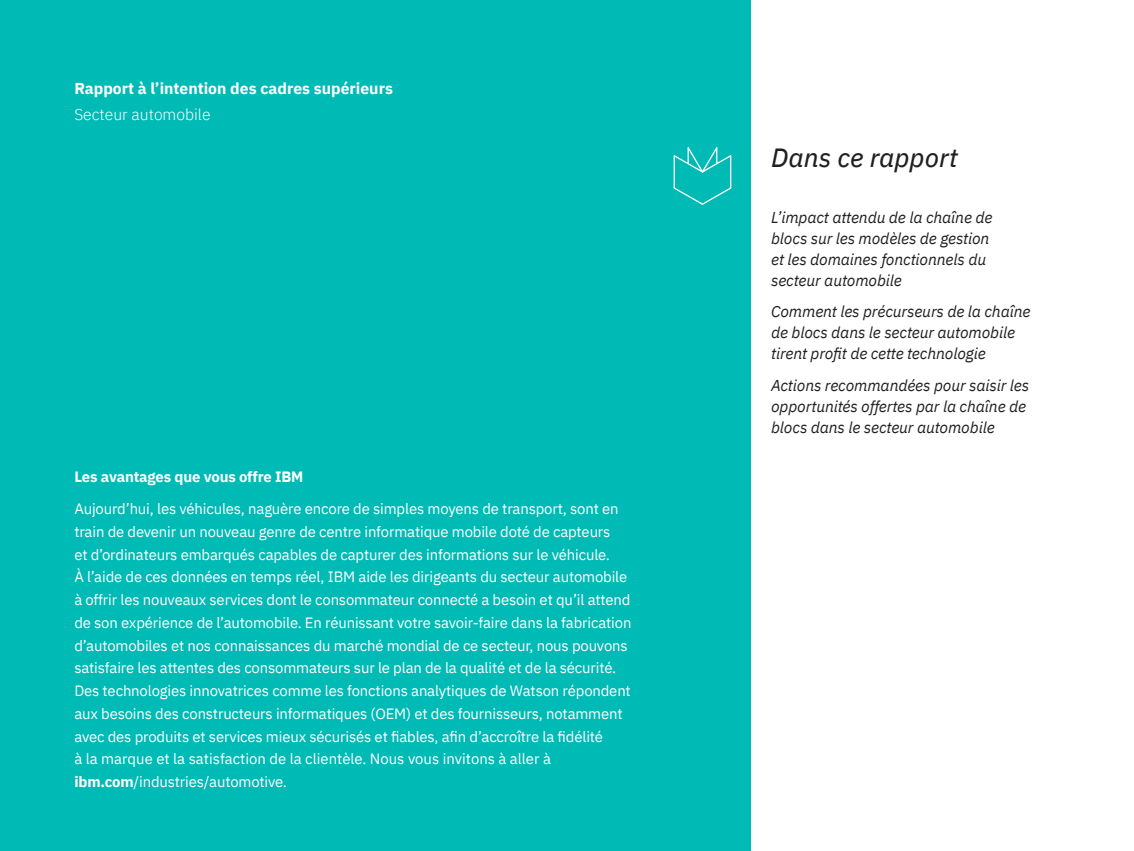
<style>
.page{position:relative;width:1134px;height:851px;background:#fff}
.page>*{position:absolute;margin:0;border:0;box-sizing:border-box;transform-origin:0 0}
.t1{font:italic 26.25px "IBM Plex Sans Text";color:#231f20}
.t2{font:italic 15.75px/21px "IBM Plex Sans";letter-spacing:-.01em;color:#231f20}
.t3{font:700 15.75px "IBM Plex Sans";color:#fff}
.t4{font:300 15.75px "IBM Plex Sans";color:#fff}
.t5{font:14.88px/22.8px "IBM Plex Sans";letter-spacing:-.01em;color:#fff}
.t6{font:700 14.88px "IBM Plex Sans";letter-spacing:-.01em;color:#fff}
.s1{font-weight:700}
</style>
<div class="page">
<div style="left:0;top:0;width:751px;height:850px;background:#00bab6"></div>
<svg style="left:673px;top:147px;width:59px;height:58px"></svg>
<p class="t3" style="left:74px;top:75px;width:320px">Rapport à l’intention des cadres supérieurs</p>
<p class="t4" style="left:74px;top:102px;width:138px">Secteur automobile</p>
<p class="t6" style="left:74px;top:465px;width:231px">Les avantages que vous offre IBM</p>
<p class="t5" style="left:74px;top:496px;width:559px">Aujourd’hui, les véhicules, naguère encore de simples moyens de transport, sont en train de devenir un nouveau genre de centre informatique mobile doté de capteurs<br>et d’ordinateurs embarqués capables de capturer des informations sur le véhicule.<br>À l’aide de ces données en temps réel, IBM aide les dirigeants du secteur automobile à offrir les nouveaux services dont le consommateur connecté a besoin et qu’il attend de son expérience de l’automobile. En réunissant votre savoir-faire dans la fabrication d’automobiles et nos connaissances du marché mondial de ce secteur, nous pouvons satisfaire les attentes des consommateurs sur le plan de la qualité et de la sécurité.<br>Des technologies innovatrices comme les fonctions analytiques de Watson répondent aux besoins des constructeurs informatiques (OEM) et des fournisseurs, notamment avec des produits et services mieux sécurisés et fiables, afin d’accroître la fidélité<br>à la marque et la satisfaction de la clientèle. Nous vous invitons à aller à <span class="s1">ibm.com</span>/industries/automotive.</p>
<p class="t1" style="left:771px;top:138px;width:188px">Dans ce rapport</p>
<p class="t2" style="left:771px;top:205px;width:223px">L’impact attendu de la chaîne de blocs sur les modèles de gestion et les domaines fonctionnels du secteur automobile</p>
<p class="t2" style="left:771px;top:300px;width:261px">Comment les précurseurs de la chaîne de blocs dans le secteur automobile tirent profit de cette technologie</p>
<p class="t2" style="left:771px;top:373px;width:260px">Actions recommandées pour saisir les opportunités offertes par la chaîne de blocs dans le secteur automobile</p>
</div>
